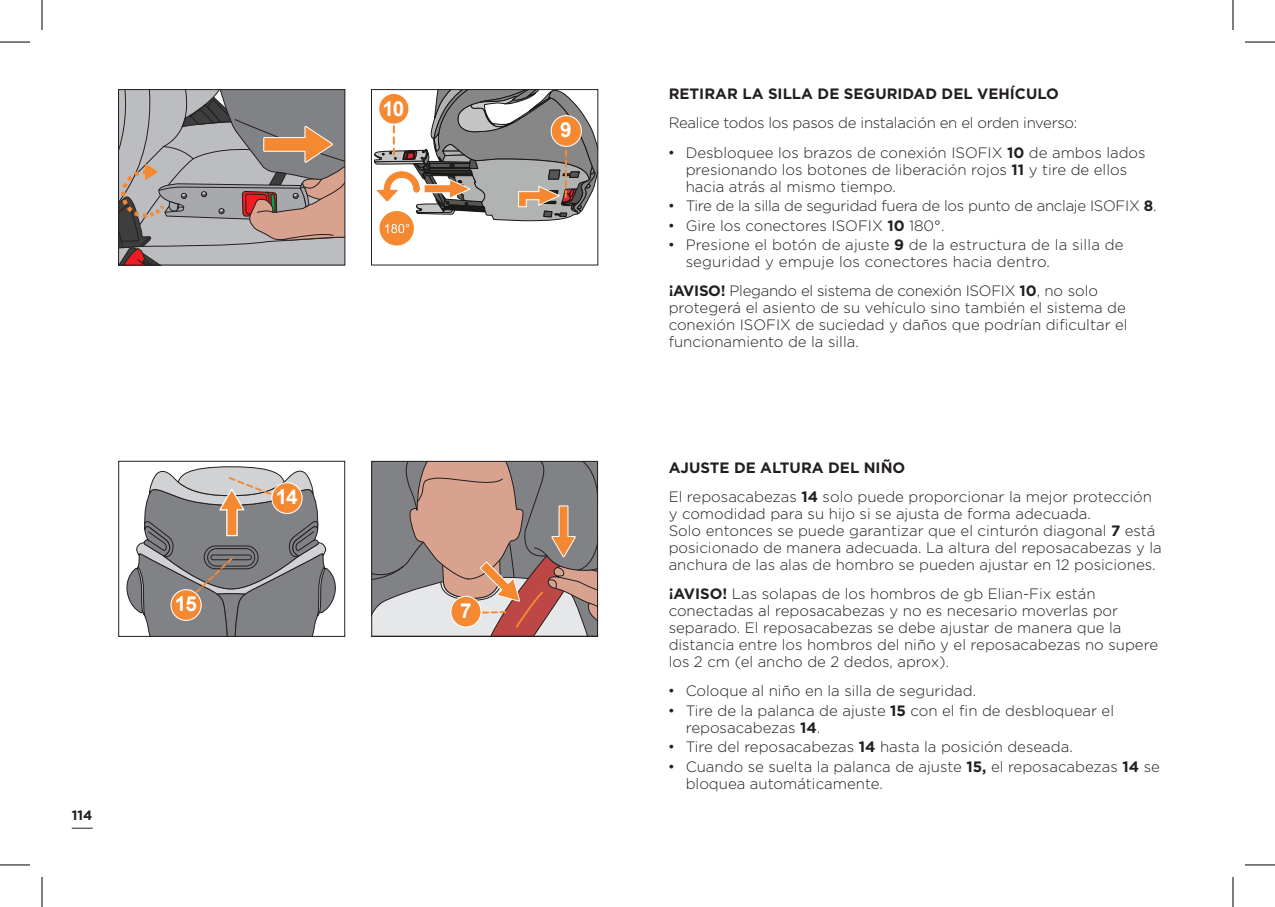
<style>
.page{position:relative;width:1275px;height:907px;background:#fff}
.page>*{position:absolute;margin:0;border:0;box-sizing:border-box;transform-origin:0 0}
.t1{font:700 20.6px "Arial";color:#fff}
.t2{font:300 15px/17px "Gotham";color:#231f20}
.t3{font:300 15px "Gotham";letter-spacing:-.02em;color:#231f20}
.t4{font:700 15px "Gotham";color:#231f20}
.t5{font:700 13.6px "Gotham";color:#231f20}
.s1{font-family:"Arial";font-weight:400}
.s2{font-weight:700}
</style>
<div class="page">
<div style="left:371px;top:89px;width:227px;height:176px;border:1px solid #231f20"></div>
<svg style="left:119px;top:90px;width:226px;height:175px;background:#a59a98"></svg>
<div style="left:380px;top:212px;width:33px;height:32px;background:#f58932;border-radius:50%"></div>
<div style="left:379px;top:211px;width:35px;height:34px;border:2px solid #f58932;border-radius:50%"></div>
<svg style="left:374px;top:90px;width:224px;height:143px"></svg>
<div style="left:379px;top:93px;width:30px;height:31px;background:#f58932;border-radius:50%"></div>
<div style="left:378px;top:93px;width:31px;height:32px;border:1px solid #fff;border-radius:50%"></div>
<div style="left:551px;top:116px;width:30px;height:30px;background:#f58932;border-radius:50%"></div>
<div style="left:550px;top:115px;width:32px;height:32px;border:1px solid #fff;border-radius:50%"></div>
<svg style="left:372px;top:461px;width:225px;height:175px;background:#ac928c"></svg>
<div style="left:451px;top:596px;width:30px;height:30px;background:#f58932;border-radius:50%"></div>
<div style="left:450px;top:595px;width:31px;height:32px;border:1px solid #fff;border-radius:50%"></div>
<div style="left:178px;top:466px;width:106px;height:29px;border:1px solid #231f20;border-radius:50%"></div>
<div style="left:118px;top:460px;width:227px;height:176px;border:1px solid #231f20"></div>
<svg style="left:126px;top:469px;width:211px;height:167px"></svg>
<div style="left:171px;top:589px;width:30px;height:31px;background:#f58932;border-radius:50%"></div>
<div style="left:170px;top:589px;width:32px;height:31px;border:1px solid #fff;border-radius:50%"></div>
<svg style="left:72px;top:827px;width:21px;height:1px"></svg>
<hr style="left:0;top:42px;width:30px;height:1px;background:#000">
<hr style="left:1245px;top:42px;width:30px;height:1px;background:#000">
<hr style="left:0;top:864px;width:30px;height:1px;background:#000">
<hr style="left:1245px;top:864px;width:30px;height:1px;background:#000">
<hr style="left:42px;top:0;width:1px;height:30px;background:#000">
<hr style="left:42px;top:876px;width:1px;height:30px;background:#000">
<hr style="left:1232px;top:0;width:1px;height:30px;background:#000">
<hr style="left:1232px;top:876px;width:1px;height:30px;background:#000">
<p class="t5" style="left:72px;top:805px;width:22px">114</p>
<h1 class="t1" style="left:382px;top:95px;width:23px">10</h1>
<h1 class="t1" style="left:276px;top:483px;width:23px">14</h1>
<h1 class="t1" style="left:560px;top:116px;width:13px">9</h1>
<p class="t4" style="left:668px;top:84px;width:392px">RETIRAR LA SILLA DE SEGURIDAD DEL VEHÍCULO</p>
<p class="t3" style="left:668px;top:114px;width:410px">Realice todos los pasos de instalación en el orden inverso:</p>
<p class="t2" style="left:685px;top:143px;width:461px;text-indent:-17px"><span class="s1">•</span> Desbloquee los brazos de conexión ISOFIX <span class="s2">10</span> de ambos lados presionando los botones de liberación rojos <span class="s2">11</span> y tire de ellos hacia atrás al mismo tiempo.</p>
<p class="t3" style="left:668px;top:196px;width:489px"><span class="s1">•</span> Tire de la silla de seguridad fuera de los punto de anclaje ISOFIX <span class="s2">8</span>.</p>
<p class="t2" style="left:668px;top:216px;width:277px"><span class="s1">•</span> Gire los conectores ISOFIX <span class="s2">10</span> 180°.</p>
<p class="t2" style="left:685px;top:236px;width:439px;text-indent:-17px"><span class="s1">•</span> Presione el botón de ajuste <span class="s2">9</span> de la estructura de la silla de seguridad y empuje los conectores hacia dentro.</p>
<p class="t2" style="left:668px;top:282px;width:460px"><span class="s2">¡AVISO!</span> Plegando el sistema de conexión ISOFIX <span class="s2">10</span>, no solo protegerá el asiento de su vehículo sino también el sistema de conexión ISOFIX de suciedad y daños que podrían dificultar el funcionamiento de la silla.</p>
<p class="t2" style="left:668px;top:452px;width:485px;line-height:29px"><span class="s2">AJUSTE DE ALTURA DEL NIÑO<br></span>El reposacabezas <span class="s2">14</span> solo puede proporcionar la mejor protección</p>
<p class="t2" style="left:668px;top:504px;width:494px">y comodidad para su hijo si se ajusta de forma adecuada.<br>Solo entonces se puede garantizar que el cinturón diagonal <span class="s2">7</span> está posicionado de manera adecuada. La altura del reposacabezas y la anchura de las alas de hombro se pueden ajustar en 12 posiciones.</p>
<h1 class="t1" style="left:175px;top:590px;width:23px">15</h1>
<p class="t2" style="left:668px;top:584px;width:491px"><span class="s2">¡AVISO!</span> Las solapas de los hombros de gb Elian-Fix están conectadas al reposacabezas y no es necesario moverlas por separado. El reposacabezas se debe ajustar de manera que la distancia entre los hombros del niño y el reposacabezas no supere los 2 cm (el ancho de 2 dedos, aprox).</p>
<h1 class="t1" style="left:460px;top:596px;width:13px">7</h1>
<p class="t2" style="left:668px;top:681px;width:309px"><span class="s1">•</span> Coloque al niño en la silla de seguridad.</p>
<p class="t2" style="left:685px;top:701px;width:430px;text-indent:-17px"><span class="s1">•</span> Tire de la palanca de ajuste <span class="s2">15</span> con el fin de desbloquear el reposacabezas <span class="s2">14</span>.</p>
<p class="t2" style="left:668px;top:737px;width:406px"><span class="s1">•</span> Tire del reposacabezas <span class="s2">14</span> hasta la posición deseada.</p>
<p class="t2" style="left:685px;top:757px;width:476px;text-indent:-17px"><span class="s1">•</span> Cuando se suelta la palanca de ajuste <span class="s2">15,</span> el reposacabezas <span class="s2">14</span> se bloquea automáticamente.</p>
</div>
